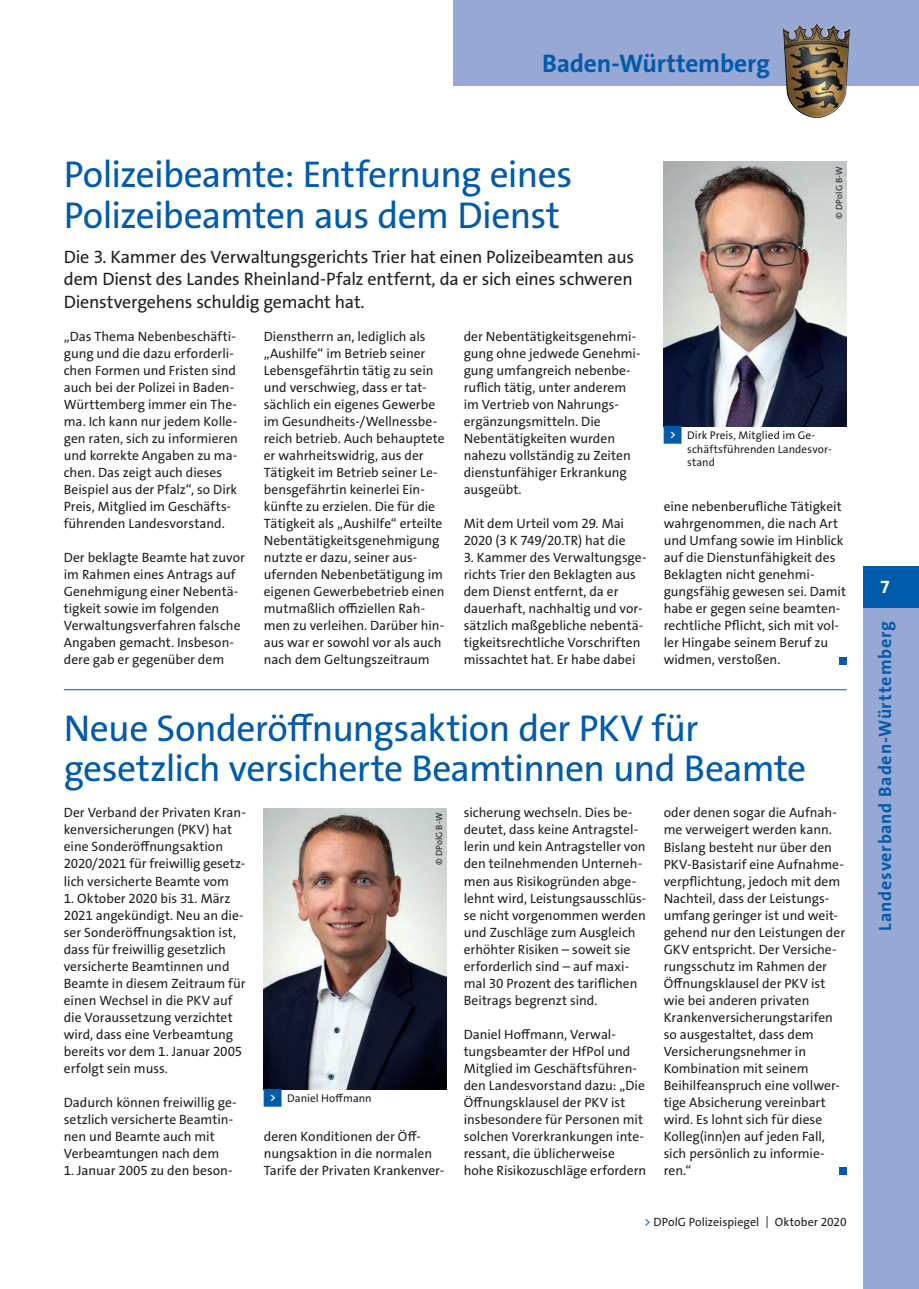
<style>
.page{position:relative;width:919px;height:1289px;background:#fff}
.page>*{position:absolute;margin:0;border:0;box-sizing:border-box;transform-origin:0 0}
.Headline_25_pt{font:37.5px/40.5px "The Sans Os F";letter-spacing:-.02em;color:#015aaa}
.t1{font:700 25.5px "The Sans Os F";letter-spacing:-.005em;color:#015aaa}
.Vorspann{font:18px/22.5px "The Sans Os F";letter-spacing:-.015em;color:#231f20;text-align:justify}
.t2{font:700 18px "The Sans Os F";letter-spacing:.045em;color:#015aaa}
.t3{font:700 18px "The Sans Os F";color:#fff}
.Grundtext{font:13.5px/17px "The Sans Os F";color:#231f20}
.t4{font:12px "The Sans Os F";letter-spacing:.005em;color:#231f20}
.t5{font:11.25px/13.5px "The Sans Os F";letter-spacing:.005em;color:#231f20}
.Fotonachweis{font:9px "The Sans Os F";letter-spacing:.015em;color:#231f20}
.s1{font-family:"Top Numbers";color:#015aaa}
.s2{color:#015aaa}
</style>
<div class="page">
<div style="left:839px;top:1167px;width:7px;height:7px;background:#015aaa"></div>
<img style="left:663px;top:162px;width:183px;height:264px">
<img style="left:264px;top:808px;width:182px;height:281px">
<hr style="left:64px;top:689px;width:782px;height:1px;background:#015aaa">
<div style="left:839px;top:657px;width:7px;height:7px;background:#015aaa"></div>
<div style="left:863px;top:566px;width:55px;height:42px;background:#015aaa"></div>
<div style="left:863px;top:608px;width:55px;height:680px;background:#97a8d5"></div>
<div style="left:453px;top:0;width:465px;height:85px;background:#97a8d5"></div>
<img style="left:782px;top:23px;width:67px;height:95px">
<h2 class="t1" style="left:542px;top:47px;width:229px">Baden-Württemberg</h2>
<p class="Headline_25_pt" style="left:64px;top:154px;width:510px">Polizeibeamte: Entfernung eines<br>Polizeibeamten aus dem Dienst</p>
<p class="Vorspann" style="left:64px;top:245px;width:572px">Die 3. Kammer des Verwaltungsgerichts Trier hat einen Polizeibeamten aus dem Dienst des Landes Rheinland-Pfalz entfernt, da er sich eines schweren Dienstvergehens schuldig gemacht hat.</p>
<p class="Grundtext" style="left:64px;top:328px;width:176px">„Das Thema Nebenbeschäfti&shy;gung und die dazu erforderli&shy;chen Formen und Fristen sind auch bei der Polizei in Baden-<br>Württemberg immer ein The&shy;ma. Ich kann nur jedem Kolle&shy;gen raten, sich zu informieren und korrekte Angaben zu ma&shy;chen. Das zeigt auch dieses<br>Beispiel aus der Pfalz“, so Dirk<br>Preis, Mitglied im Geschäfts&shy;führenden Landesvorstand.</p>
<p class="Grundtext" style="left:64px;top:549px;width:183px">Der beklagte Beamte hat zuvor im Rahmen eines Antrags auf<br>Genehmigung einer Nebentä&shy;tigkeit sowie im folgenden<br>Verwaltungsverfahren falsche<br>Angaben gemacht. Insbeson&shy;dere gab er gegenüber dem</p>
<p class="Grundtext" style="left:264px;top:328px;width:182px">Dienstherrn an, lediglich als „Aushilfe“ im Betrieb seiner<br>Lebensgefährtin tätig zu sein und verschwieg, dass er tat&shy;sächlich ein eigenes Gewerbe im Gesundheits-/Wellnessbe&shy;reich betrieb. Auch behauptete er wahrheitswidrig, aus der<br>Tätigkeit im Betrieb seiner Le&shy;bensgefährtin keinerlei Ein&shy;künfte zu erzielen. Die für die<br>Tätigkeit als „Aushilfe“ erteilte<br>Nebentätigkeitsgenehmigung nutzte er dazu, seiner aus&shy;ufernden Nebenbetätigung im eigenen Gewerbebetrieb einen mutmaßlich offiziellen Rah&shy;men zu verleihen. Darüber hin&shy;aus war er sowohl vor als auch nach dem Geltungszeitraum</p>
<p class="Grundtext" style="left:463px;top:328px;width:178px">der Nebentätigkeitsgenehmi&shy;gung ohne jedwede Genehmi&shy;gung umfangreich nebenbe&shy;ruflich tätig, unter anderem im Vertrieb von Nahrungs&shy;ergänzungsmitteln. Die<br>Nebentätigkeiten wurden nahezu vollständig zu Zeiten dienstunfähiger Erkrankung ausgeübt.</p>
<p class="Grundtext" style="left:463px;top:515px;width:163px">Mit dem Urteil vom 29. Mai<br>2020 (3 K 749/20.TR) hat die</p>
<p class="Grundtext" style="left:463px;top:549px;width:184px">3. Kammer des Verwaltungsge&shy;richts Trier den Beklagten aus dem Dienst entfernt, da er dauerhaft, nachhaltig und vor&shy;sätzlich maßgebliche nebentä&shy;tigkeitsrechtliche Vorschriften missachtet hat. Er habe dabei</p>
<p class="Fotonachweis" style="left:833px;top:219px;width:54px;rotate:-90deg">© DPolG B-W</p>
<p class="t5" style="left:687px;top:428px;width:146px;text-indent:-23px"><span class="s1">&lt;</span> Dirk Preis, Mitglied im Ge&shy;schäftsführenden Landesvor&shy;stand</p>
<p class="Grundtext" style="left:663px;top:498px;width:184px">eine nebenberufliche Tätigkeit wahrgenommen, die nach Art und Umfang sowie im Hinblick auf die Dienstunfähigkeit des<br>Beklagten nicht genehmi&shy;gungsfähig gewesen sei. Damit habe er gegen seine beamten&shy;rechtliche Pflicht, sich mit vol&shy;ler Hingabe seinem Beruf zu widmen, verstoßen.</p>
<p class="Headline_25_pt" style="left:64px;top:708px;width:744px">Neue Sonderöffnungsaktion der PKV für gesetzlich versicherte Beamtinnen und Beamte</p>
<p class="Grundtext" style="left:64px;top:804px;width:183px">Der Verband der Privaten Kran&shy;kenversicherungen (PKV) hat eine Sonderöffnungsaktion<br>2020/2021 für freiwillig gesetz&shy;lich versicherte Beamte vom</p>
<p class="Grundtext" style="left:64px;top:889px;width:183px">1. Oktober 2020 bis 31. März<br>2021 angekündigt. Neu an die&shy;ser Sonderöffnungsaktion ist, dass für freiwillig gesetzlich versicherte Beamtinnen und<br>Beamte in diesem Zeitraum für einen Wechsel in die PKV auf die Voraussetzung verzichtet wird, dass eine Verbeamtung bereits vor dem 1. Januar 2005 erfolgt sein muss.</p>
<p class="Grundtext" style="left:64px;top:1093px;width:174px">Dadurch können freiwillig ge&shy;setzlich versicherte Beamtin&shy;nen und Beamte auch mit<br>Verbeamtungen nach dem</p>
<p class="Grundtext" style="left:64px;top:1161px;width:170px">1. Januar 2005 zu den beson-</p>
<p class="Grundtext" style="left:663px;top:804px;width:183px">oder denen sogar die Aufnah&shy;me verweigert werden kann.<br>Bislang besteht nur über den<br>PKV-Basistarif eine Aufnahme&shy;verpflichtung, jedoch mit dem<br>Nachteil, dass der Leistungs&shy;umfang geringer ist und weit&shy;gehend nur den Leistungen der<br>GKV entspricht. Der Versiche&shy;rungsschutz im Rahmen der<br>Öffnungsklausel der PKV ist wie bei anderen privaten<br>Krankenversicherungstarifen so ausgestaltet, dass dem<br>Versicherungsnehmer in<br>Kombination mit seinem<br>Beihilfeanspruch eine vollwer&shy;tige Absicherung vereinbart wird. Es lohnt sich für diese<br>Kolleg(inn)en auf jeden Fall, sich persönlich zu informie&shy;ren.“</p>
<p class="Grundtext" style="left:463px;top:804px;width:184px">sicherung wechseln. Dies be&shy;deutet, dass keine Antragstel&shy;lerin und kein Antragsteller von den teilnehmenden Unterneh&shy;men aus Risikogründen abge&shy;lehnt wird, Leistungsausschlüs&shy;se nicht vorgenommen werden und Zuschläge zum Ausgleich erhöhter Risiken – soweit sie erforderlich sind – auf maxi&shy;mal 30 Prozent des tariflichen<br>Beitrags begrenzt sind.</p>
<p class="Grundtext" style="left:463px;top:1025px;width:184px">Daniel Hoffmann, Verwal&shy;tungsbeamter der HfPol und<br>Mitglied im Geschäftsführen&shy;den Landesvorstand dazu: „Die<br>Öffnungsklausel der PKV ist insbesondere für Personen mit solchen Vorerkrankungen inte&shy;ressant, die üblicherweise hohe Risikozuschläge erfordern</p>
<p class="Fotonachweis" style="left:433px;top:865px;width:54px;rotate:-90deg">© DPolG B-W</p>
<p class="t5" style="left:264px;top:1091px;width:109px"><span class="s1">&lt;</span> Daniel Hoffmann</p>
<p class="Grundtext" style="left:264px;top:1127px;width:182px">deren Konditionen der Öff&shy;nungsaktion in die normalen<br>Tarife der Privaten Krankenver-</p>
<p class="t4" style="left:644px;top:1213px;width:204px"><span class="s2">&gt;</span> DPolG Polizeispiegel | Oktober 2020</p>
<h3 class="t3" style="left:879px;top:575px;width:11px">7</h3>
<h3 class="t2" style="left:873px;top:930px;width:311px;rotate:-90deg">Landesverband Baden-Württemberg</h3>
</div>
